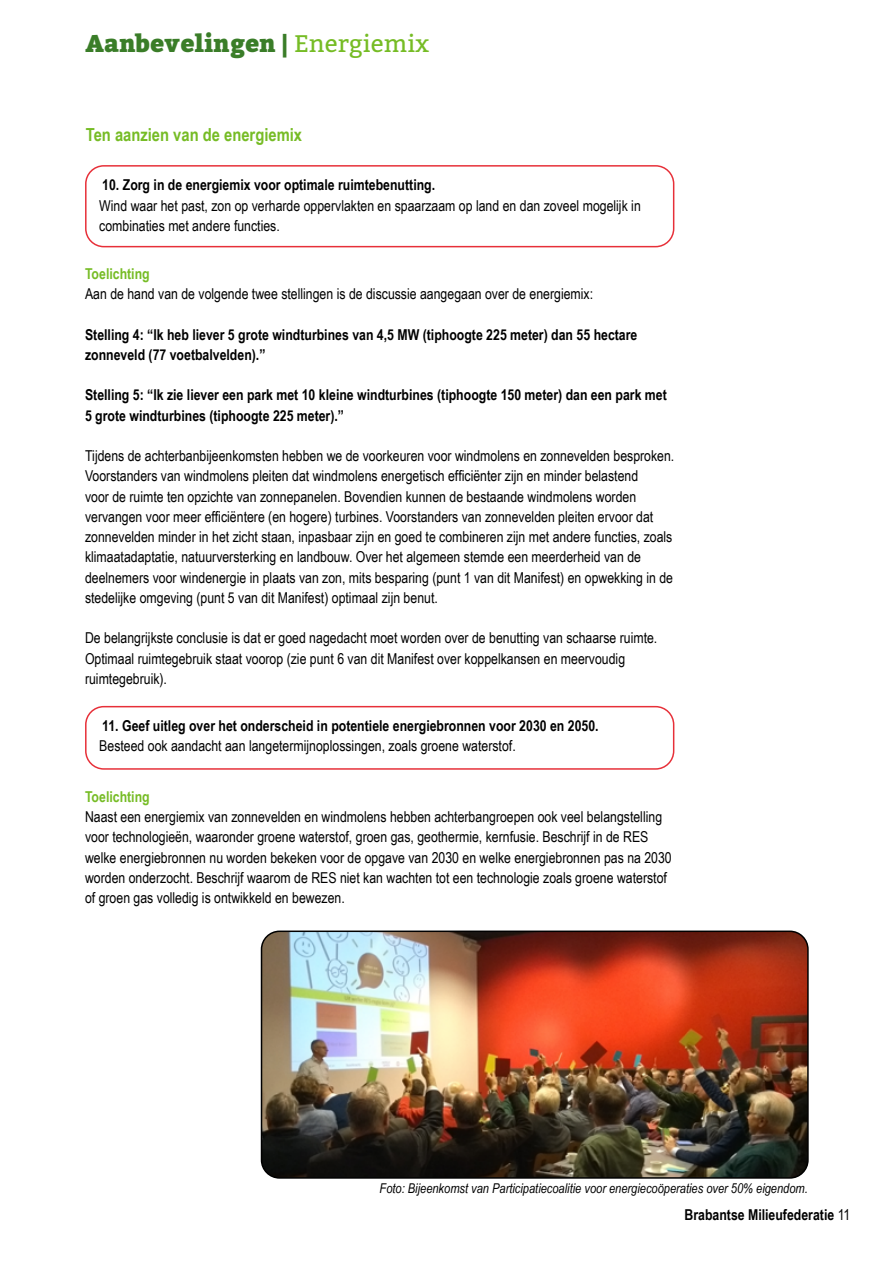
<style>
.page{position:relative;width:893px;height:1263px;background:#fff}
.page>*{position:absolute;margin:0;border:0;box-sizing:border-box;transform-origin:0 0}
.t1{font:900 24px "Bitter";color:#3a7d28}
.t2{font:700 18px "Arial Narrow";color:#76bc25}
.t3{font:15px/20.2px "Arial Narrow";color:#000}
.t4{font:700 15px/20.2px "Arial Narrow";color:#000}
.t5{font:700 15px "Arial Narrow";color:#76bc25}
.t6{font:italic 13.5px "Arial Narrow";color:#000}
.s1{font-weight:400;color:#76bc25}
.s2{font-weight:400}
</style>
<div class="page">
<div style="left:85px;top:165px;width:589px;height:82px;border:2px solid #e73039;border-radius:18px"></div>
<div style="left:85px;top:706px;width:589px;height:64px;border:2px solid #e73039;border-radius:18px"></div>
<img style="left:261px;top:933px;width:545px;height:243px">
<div style="left:261px;top:930px;width:548px;height:249px;border:2px solid #000;border-radius:18px"></div>
<h1 class="t1" style="left:85px;top:30px;width:345px">Aanbevelingen | <span class="s1">Energiemix</span></h1>
<p class="t2" style="left:86px;top:121px;width:218px">Ten aanzien van de energiemix</p>
<p class="t4" style="left:102px;top:174px;width:334px">10. Zorg in de energiemix voor optimale ruimtebenutting.</p>
<p class="t3" style="left:99px;top:195px;width:543px">Wind waar het past, zon op verharde oppervlakten en spaarzaam op land en dan zoveel mogelijk in combinaties met andere functies.</p>
<p class="t5" style="left:85px;top:262px;width:66px">Toelichting</p>
<p class="t3" style="left:85px;top:283px;width:510px">Aan de hand van de volgende twee stellingen is de discussie aangegaan over de energiemix:</p>
<p class="t4" style="left:85px;top:323px;width:554px">Stelling 4: “Ik heb liever 5 grote windturbines van 4,5 MW (tiphoogte 225 meter) dan 55 hectare zonneveld (77 voetbalvelden).”</p>
<p class="t4" style="left:85px;top:384px;width:583px">Stelling 5: “Ik zie liever een park met 10 kleine windturbines (tiphoogte 150 meter) dan een park met<br>5 grote windturbines (tiphoogte 225 meter).”</p>
<p class="t3" style="left:85px;top:445px;width:591px">Tijdens de achterbanbijeenkomsten hebben we de voorkeuren voor windmolens en zonnevelden besproken.<br>Voorstanders van windmolens pleiten dat windmolens energetisch efficiënter zijn en minder belastend<br>voor de ruimte ten opzichte van zonnepanelen. Bovendien kunnen de bestaande windmolens worden vervangen voor meer efficiëntere (en hogere) turbines. Voorstanders van zonnevelden pleiten ervoor dat zonnevelden minder in het zicht staan, inpasbaar zijn en goed te combineren zijn met andere functies, zoals klimaatadaptatie, natuurversterking en landbouw. Over het algemeen stemde een meerderheid van de deelnemers voor windenergie in plaats van zon, mits besparing (punt 1 van dit Manifest) en opwekking in de stedelijke omgeving (punt 5 van dit Manifest) optimaal zijn benut.</p>
<p class="t3" style="left:85px;top:627px;width:574px">De belangrijkste conclusie is dat er goed nagedacht moet worden over de benutting van schaarse ruimte.<br>Optimaal ruimtegebruik staat voorop (zie punt 6 van dit Manifest over koppelkansen en meervoudig ruimtegebruik).</p>
<p class="t4" style="left:102px;top:715px;width:498px">11. Geef uitleg over het onderscheid in potentiele energiebronnen voor 2030 en 2050.</p>
<p class="t3" style="left:99px;top:735px;width:418px">Besteed ook aandacht aan langetermijnoplossingen, zoals groene waterstof.</p>
<p class="t5" style="left:85px;top:785px;width:66px">Toelichting</p>
<p class="t3" style="left:85px;top:806px;width:588px">Naast een energiemix van zonnevelden en windmolens hebben achterbangroepen ook veel belangstelling voor technologieën, waaronder groene waterstof, groen gas, geothermie, kernfusie. Beschrijf in de RES welke energiebronnen nu worden bekeken voor de opgave van 2030 en welke energiebronnen pas na 2030 worden onderzocht. Beschrijf waarom de RES niet kan wachten tot een technologie zoals groene waterstof of groen gas volledig is ontwikkeld en bewezen.</p>
<p class="t6" style="left:380px;top:1179px;width:430px">Foto: Bijeenkomst van Participatiecoalitie voor energiecoöperaties over 50% eigendom.</p>
<p class="t4" style="left:684px;top:1204px;width:167px">Brabantse Milieufederatie <span class="s2">11</span></p>
</div>
